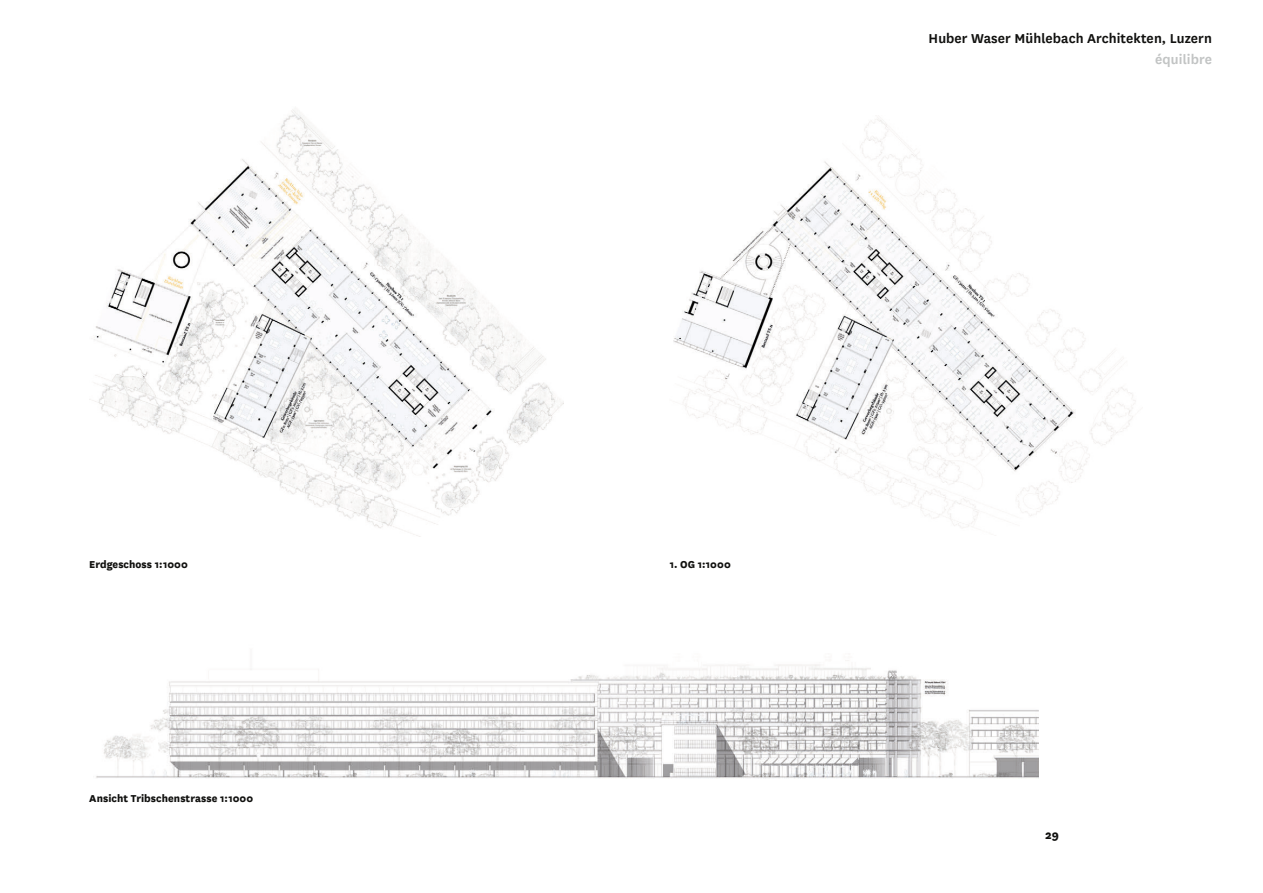
<style>
.page{position:relative;width:1263px;height:893px;background:#fff}
.page>*{position:absolute;margin:0;border:0;box-sizing:border-box;transform-origin:0 0}
.t1{font:600 15px "National";letter-spacing:.005em;color:#11110f}
.t2{font:600 15px "National";letter-spacing:.005em;color:#c2c4c4}
.t3{font:800 13.5px "National";color:#11110f}
.t4{font:800 11.7px "National";letter-spacing:.005em;color:#11110f}
</style>
<div class="page">
<img style="left:89px;top:109px;width:475px;height:428px">
<img style="left:96px;top:660px;width:942px;height:119px">
<img style="left:673px;top:118px;width:463px;height:410px">
<p class="t4" style="left:89px;top:556px;width:100px">Erdgeschoss 1:1000</p>
<p class="t4" style="left:89px;top:790px;width:165px">Ansicht Tribschenstrasse 1:1000</p>
<p class="t4" style="left:670px;top:556px;width:63px">1. OG 1:1000</p>
<p class="t1" style="left:929px;top:28px;width:285px">Huber Waser Mühlebach Architekten, Luzern</p>
<p class="t2" style="left:1155px;top:49px;width:58px">équilibre</p>
<p class="t3" style="left:1045px;top:825px;width:15px">29</p>
</div>
